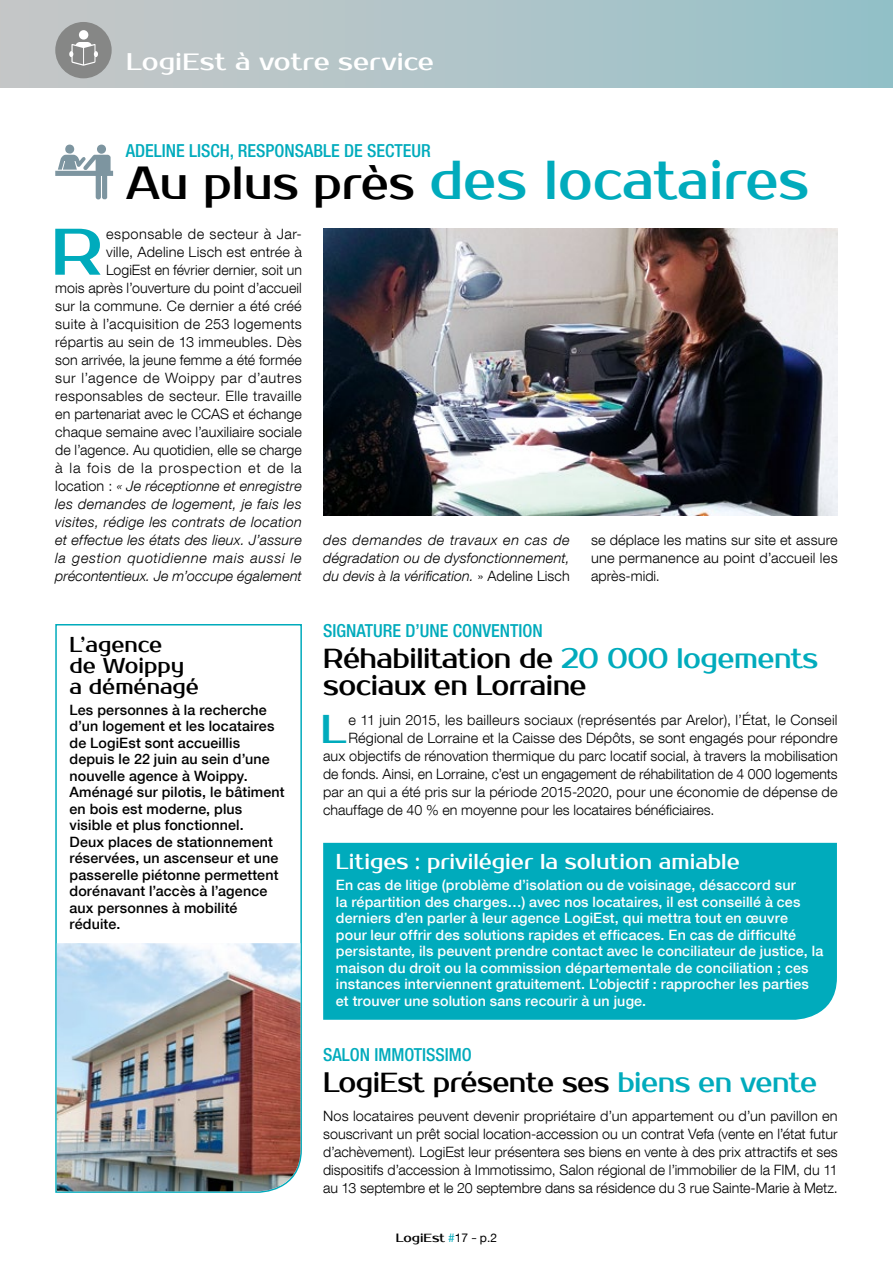
<style>
.page{position:relative;width:893px;height:1263px;background:#fff}
.page>*{position:absolute;margin:0;border:0;box-sizing:border-box;transform-origin:0 0}
.t1{font:65.7px "Prosto One";color:#00abbc}
.t2{font:54.45px "Prosto One";color:#00abbc;scale:.91 1}
.t3{font:39.9px "Prosto One";color:#00abbc}
.t4{font:28.05px/27px "Prosto One";letter-spacing:-.02em;color:#000;scale:.91 1}
.t5{font:24px "Prosto One";color:#fff}
.t6{font:21.45px "Prosto One";color:#fff;scale:.91 1}
.t7{font:21.45px/21px "Prosto One";color:#000;scale:.91 1}
.t8{font:500 condensed 18px "Helvetica Neue LT Com";color:#00abbc}
.t9{font:300 14.25px/18px "Helvetica Neue LT Com";letter-spacing:.005em;color:#000;text-align:justify}
.t10{font:500 14.25px/16.5px "Helvetica Neue LT Com";letter-spacing:.01em;color:#fff}
.t11{font:500 14.25px/16.5px "Helvetica Neue LT Com";letter-spacing:.01em;color:#000}
.t12{font:italic 300 14.25px/18px "Helvetica Neue LT Com";letter-spacing:.01em;color:#000;text-align:justify}
.t13{font:12px "Prosto One";color:#000}
.s1{font-size:46.2px;color:#000}
.s2{font-style:italic}
.s3{font-style:normal}
.s4{color:#00abbc}
.s5{font-family:"Helvetica Neue LT Com";color:#00abbc}
.s6{font-family:"Helvetica Neue LT Com"}
.s7{font-family:"Fertigo Pro"}
</style>
<div class="page">
<div style="left:0;top:0;width:893px;height:88px;background:linear-gradient(to right,#c9c7c8,#95c1c9)"></div>
<div style="left:55px;top:22px;width:57px;height:56px;background:#868786;border-radius:50%"></div>
<svg style="left:69px;top:30px;width:29px;height:36px"></svg>
<img style="left:323px;top:229px;width:515px;height:286px">
<svg style="left:55px;top:624px;width:247px;height:569px"></svg>
<img style="left:57px;top:943px;width:243px;height:248px">
<div style="left:323px;top:843px;width:514px;height:177px;background:#00abbc"></div>
<svg style="left:55px;top:145px;width:58px;height:54px"></svg>
<h3 class="t5" style="left:126px;top:48px;width:309px">LogiEst à votre service</h3>
<p class="t8" style="left:126px;top:140px;width:306px">ADELINE LISCH, RESPONSABLE DE SECTEUR</p>
<h2 class="t2" style="left:126px;top:148px;width:752px"><span class="s1">Au plus près</span> des locataires</h2>
<p class="t9" style="left:55px;top:224px;width:248px;text-align:right">esponsable de secteur à Jar-<br>ville, Adeline Lisch est entrée à<br>LogiEst en février dernier, soit un<br>mois après l’ouverture du point d’accueil sur la commune. Ce dernier a été créé suite à l’acquisition de 253 logements répartis au sein de 13 immeubles. Dès son arrivée, la jeune femme a été formée sur l’agence de Woippy par d’autres responsables de secteur. Elle travaille en partenariat avec le CCAS et échange chaque semaine avec l’auxiliaire sociale de l’agence. Au quotidien, elle se charge à la fois de la prospection et de la location : <span class="s2">« Je réceptionne et enregistre les demandes de logement, je fais les visites, rédige les contrats de location et effectue les états des lieux. J’assure la gestion quotidienne mais aussi le précontentieux. Je m’occupe également</span></p>
<h1 class="t1" style="left:51px;top:213px;width:54px">R</h1>
<h3 class="t7" style="left:70px;top:634px;width:144px">L’agence<br>de Woippy a déménagé</h3>
<p class="t11" style="left:70px;top:701px;width:217px">Les personnes à la recherche d’un logement et les locataires de LogiEst sont accueillis depuis le 22 juin au sein d’une nouvelle agence à Woippy.<br>Aménagé sur pilotis, le bâtiment en bois est moderne, plus visible et plus fonctionnel.<br>Deux places de stationnement réservées, un ascenseur et une passerelle piétonne permettent dorénavant l’accès à l’agence aux personnes à mobilité réduite.</p>
<p class="t12" style="left:323px;top:530px;width:248px">des demandes de travaux en cas de dégradation ou de dysfonctionnement, du devis à la vérification. <span class="s3">» Adeline Lisch</span></p>
<p class="t9" style="left:591px;top:530px;width:248px">se déplace les matins sur site et assure une permanence au point d’accueil les après-midi.</p>
<p class="t8" style="left:323px;top:620px;width:221px">SIGNATURE D’UNE CONVENTION</p>
<h3 class="t4" style="left:323px;top:645px;width:545px">Réhabilitation de <span class="s4">20 000 logements </span>sociaux en Lorraine</h3>
<h3 class="t3" style="left:320px;top:705px;width:28px">L</h3>
<p class="t9" style="left:349px;top:710px;width:491px">e 11 juin 2015, les bailleurs sociaux (représentés par Arelor), l’État, le Conseil</p>
<p class="t9" style="left:349px;top:728px;width:491px">Régional de Lorraine et la Caisse des Dépôts, se sont engagés pour répondre</p>
<p class="t9" style="left:323px;top:746px;width:516px">aux objectifs de rénovation thermique du parc locatif social, à travers la mobilisation</p>
<p class="t9" style="left:323px;top:764px;width:516px">de fonds. Ainsi, en Lorraine, c’est un engagement de réhabilitation de 4 000 logements</p>
<p class="t9" style="left:323px;top:782px;width:516px">par an qui a été pris sur la période 2015-2020, pour une économie de dépense de</p>
<p class="t9" style="left:323px;top:800px;width:393px">chauffage de 40 % en moyenne pour les locataires bénéficiaires.</p>
<h3 class="t6" style="left:336px;top:849px;width:445px">Litiges : privilégier la solution amiable</h3>
<p class="t10" style="left:336px;top:876px;width:489px">En cas de litige (problème d’isolation ou de voisinage, désaccord sur<br>la répartition des charges…) avec nos locataires, il est conseillé à ces derniers d’en parler à leur agence LogiEst, qui mettra tout en œuvre<br>pour leur offrir des solutions rapides et efficaces. En cas de difficulté persistante, ils peuvent prendre contact avec le conciliateur de justice, la maison du droit ou la commission départementale de conciliation ; ces instances interviennent gratuitement. L’objectif : rapprocher les parties et trouver une solution sans recourir à un juge.</p>
<p class="t8" style="left:323px;top:1043px;width:150px">SALON IMMOTISSIMO</p>
<h3 class="t4" style="left:323px;top:1069px;width:544px">LogiEst présente ses <span class="s4">biens en vente</span></h3>
<p class="t9" style="left:323px;top:1106px;width:516px">Nos locataires peuvent devenir propriétaire d’un appartement ou d’un pavillon en souscrivant un prêt social location-accession ou un contrat Vefa (vente en l’état futur d’achèvement). LogiEst leur présentera ses biens en vente à des prix attractifs et ses dispositifs d’accession à Immotissimo, Salon régional de l’immobilier de la FIM, du 11 au 13 septembre et le 20 septembre dans sa résidence du 3 rue Sainte-Marie à Metz.</p>
<p class="t13" style="left:396px;top:1230px;width:103px">LogiEst <span class="s5">#</span><span class="s6">17</span> <span class="s7">-</span> <span class="s6">p.2</span></p>
</div>
